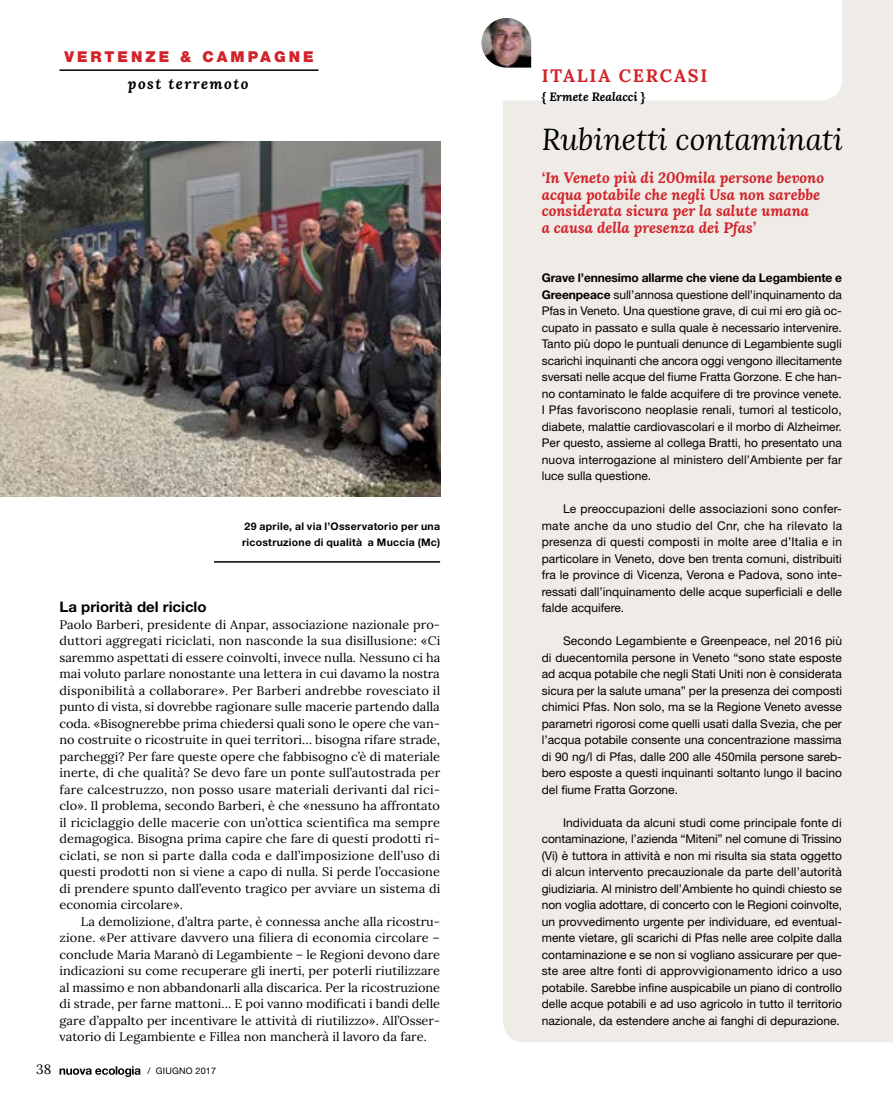
<style>
.page{position:relative;width:893px;height:1106px;background:#fff}
.page>*{position:absolute;margin:0;border:0;box-sizing:border-box;transform-origin:0 0}
.t1{font:italic 30px "Lora";color:#000}
.t2{font:700 18px "Lora";letter-spacing:.1em;color:#d2232a}
.t3{font:italic 700 15px/16.5px "Lora";color:#d2232a}
.t4{font:900 15px "Helvetica Neue LT Std";letter-spacing:.2em;color:#d2232a}
.t5{font:italic 700 15px "Lora";letter-spacing:.1em;color:#000}
.t6{font:700 14.55px "Helvetica Neue LT Std";color:#000}
.t7{font:13.5px "Lora";color:#000}
.t8{font:12.3px/16.5px "Lora";color:#000;text-align:justify}
.t9{font:12px/16.5px "Helvetica Neue LT Std";color:#000;text-align:justify}
.t10{font:italic 700 12px "Lora";color:#000}
.t11{font:700 10.5px/16.5px "Helvetica Neue LT Std";letter-spacing:.025em;color:#000}
.t12{font:9px "Helvetica Neue LT Std";letter-spacing:.02em;color:#000}
.s1{font-style:normal}
.s2{font-weight:700}
</style>
<div class="page">
<svg style="left:60px;top:1066px;width:81px;height:11px"></svg>
<img style="left:0;top:142px;width:440px;height:355px">
<hr style="left:60px;top:69px;width:259px;height:2px;background:#000">
<hr style="left:214px;top:561px;width:226px;height:1px;background:#000">
<div style="left:503px;top:0;width:390px;height:1042px;background:#efebe7"></div>
<svg style="left:503px;top:0;width:339px;height:101px"></svg>
<img style="left:482px;top:18px;width:49px;height:50px">
<p class="t4" style="left:64px;top:47px;width:251px">VERTENZE &amp; CAMPAGNE</p>
<p class="t5" style="left:128px;top:73px;width:122px">post terremoto</p>
<p class="t11" style="left:242px;top:517px;width:200px">29 aprile, al via l’Osservatorio per una ricostruzione di qualità a Muccia (Mc)</p>
<p class="t6" style="left:60px;top:598px;width:149px">La priorità del riciclo</p>
<p class="t8" style="left:60px;top:615px;width:382px">Paolo Barberi, presidente di Anpar, associazione nazionale pro&shy;duttori aggregati riciclati, non nasconde la sua disillusione: «Ci saremmo aspettati di essere coinvolti, invece nulla. Nessuno ci ha mai voluto parlare nonostante una lettera in cui davamo la nostra disponibilità a collaborare». Per Barberi andrebbe rovesciato il punto di vista, si dovrebbe ragionare sulle macerie partendo dalla coda. «Bisognerebbe prima chiedersi quali sono le opere che van&shy;no costruite o ricostruite in quei territori… bisogna rifare strade, parcheggi? Per fare queste opere che fabbisogno c’è di materiale inerte, di che qualità? Se devo fare un ponte sull’autostrada per fare calcestruzzo, non posso usare materiali derivanti dal rici&shy;clo». Il problema, secondo Barberi, è che «nessuno ha affrontato il riciclaggio delle macerie con un’ottica scientifica ma sempre demagogica. Bisogna prima capire che fare di questi prodotti ri&shy;ciclati, se non si parte dalla coda e dall’imposizione dell’uso di questi prodotti non si viene a capo di nulla. Si perde l’occasione di prendere spunto dall’evento tragico per avviare un sistema di economia circolare».</p>
<p class="t8" style="left:60px;top:912px;width:382px;text-indent:21px">La demolizione, d’altra parte, è connessa anche alla ricostru&shy;zione. «Per attivare davvero una filiera di economia circolare – conclude Maria Maranò di Legambiente – le Regioni devono dare indicazioni su come recuperare gli inerti, per poterli riutilizzare al massimo e non abbandonarli alla discarica. Per la ricostruzione di strade, per farne mattoni… E poi vanno modificati i bandi delle gare d’appalto per incentivare le attività di riutilizzo». All’Osser&shy;vatorio di Legambiente e Fillea non mancherà il lavoro da fare.</p>
<p class="t7" style="left:36px;top:1059px;width:17px">38</p>
<p class="t12" style="left:147px;top:1065px;width:70px">/ GIUGNO 2017</p>
<h2 class="t2" style="left:542px;top:60px;width:167px">ITALIA CERCASI</h2>
<p class="t10" style="left:542px;top:88px;width:105px"><span class="s1">{</span> Ermete Realacci <span class="s1">}</span></p>
<h1 class="t1" style="left:542px;top:119px;width:302px">Rubinetti contaminati</h1>
<p class="t3" style="left:542px;top:169px;width:284px">‘In Veneto più di 200mila persone bevono acqua potabile che negli Usa non sarebbe considerata sicura per la salute umana<br>a causa della presenza dei Pfas’</p>
<p class="t9" style="left:542px;top:269px;width:302px"><span class="s2">Grave l’ennesimo allarme che viene da Legambiente e Greenpeace</span> sull’annosa questione dell’inquinamento da Pfas in Veneto. Una questione grave, di cui mi ero già oc&shy;cupato in passato e sulla quale è necessario intervenire.<br>Tanto più dopo le puntuali denunce di Legambiente sugli scarichi inquinanti che ancora oggi vengono illecitamente sversati nelle acque del fiume Fratta Gorzone. E che han&shy;no contaminato le falde acquifere di tre province venete.<br>I Pfas favoriscono neoplasie renali, tumori al testicolo, diabete, malattie cardiovascolari e il morbo di Alzheimer.<br>Per questo, assieme al collega Bratti, ho presentato una nuova interrogazione al ministero dell’Ambiente per far luce sulla questione.</p>
<p class="t9" style="left:542px;top:500px;width:302px;text-indent:21px">Le preoccupazioni delle associazioni sono confer&shy;mate anche da uno studio del Cnr, che ha rilevato la presenza di questi composti in molte aree d’Italia e in particolare in Veneto, dove ben trenta comuni, distribuiti fra le province di Vicenza, Verona e Padova, sono inte&shy;ressati dall’inquinamento delle acque superficiali e delle falde acquifere.</p>
<p class="t9" style="left:542px;top:632px;width:302px;text-indent:21px">Secondo Legambiente e Greenpeace, nel 2016 più di duecentomila persone in Veneto “sono state esposte ad acqua potabile che negli Stati Uniti non è considerata sicura per la salute umana” per la presenza dei composti chimici Pfas. Non solo, ma se la Regione Veneto avesse parametri rigorosi come quelli usati dalla Svezia, che per l’acqua potabile consente una concentrazione massima di 90 ng/l di Pfas, dalle 200 alle 450mila persone sareb&shy;bero esposte a questi inquinanti soltanto lungo il bacino del fiume Fratta Gorzone.</p>
<p class="t9" style="left:542px;top:814px;width:302px;text-indent:21px">Individuata da alcuni studi come principale fonte di contaminazione, l’azienda “Miteni” nel comune di Trissino (Vi) è tuttora in attività e non mi risulta sia stata oggetto di alcun intervento precauzionale da parte dell’autorità giudiziaria. Al ministro dell’Ambiente ho quindi chiesto se non voglia adottare, di concerto con le Regioni coinvolte, un provvedimento urgente per individuare, ed eventual&shy;mente vietare, gli scarichi di Pfas nelle aree colpite dalla contaminazione e se non si vogliano assicurare per que&shy;ste aree altre fonti di approvvigionamento idrico a uso potabile. Sarebbe infine auspicabile un piano di controllo delle acque potabili e ad uso agricolo in tutto il territorio nazionale, da estendere anche ai fanghi di depurazione.</p>
</div>
